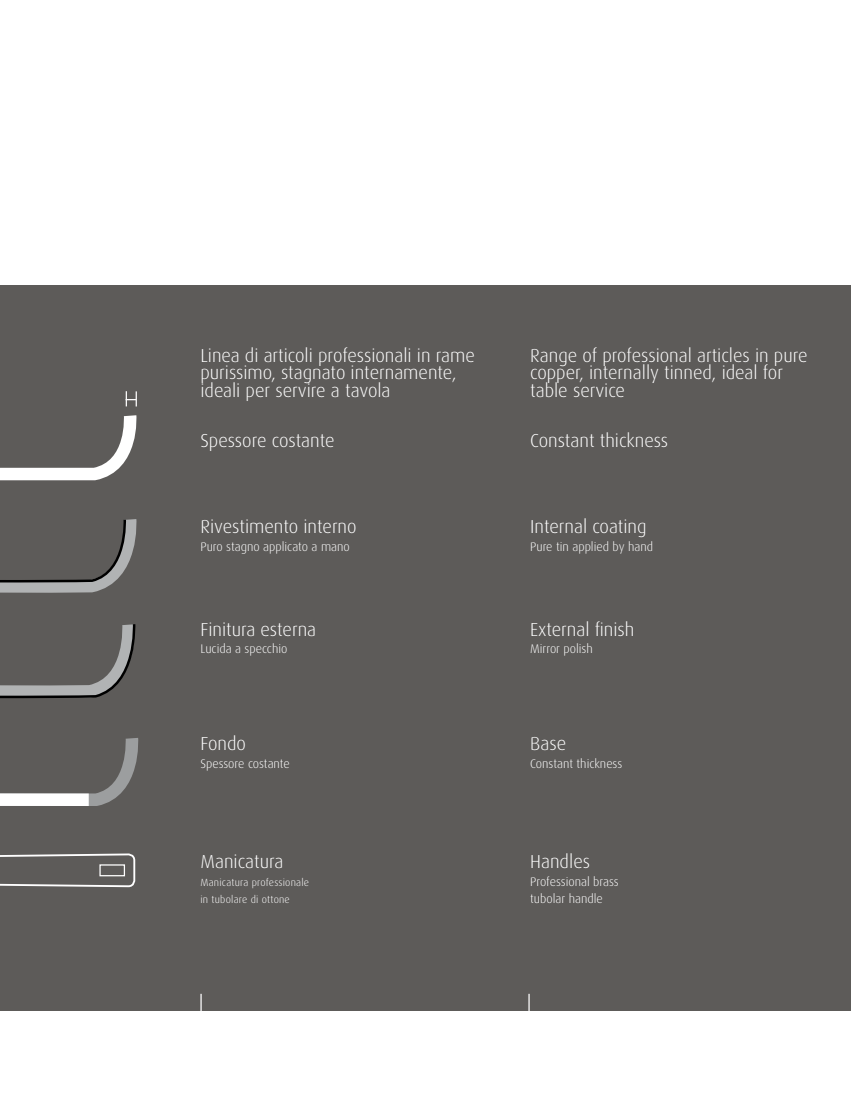
<style>
.page{position:relative;width:851px;height:1099px;background:#fff}
.page>*{position:absolute;margin:0;border:0;box-sizing:border-box;transform-origin:0 0}
.t1{font:300 18.75px/17.5px "Dax";color:#fff}
.t2{font:300 12.5px/17.5px "Dax";color:#fff}
.t3{font:300 10.38px/17.5px "Dax";letter-spacing:.02em;color:#fff}
</style>
<div class="page">
<div style="left:0;top:285px;width:850px;height:726px;background:#5d5b59"></div>
<hr style="left:200px;top:993px;width:2px;height:52px;background:#fff">
<hr style="left:528px;top:993px;width:1px;height:52px;background:#fff">
<svg style="left:0;top:853px;width:136px;height:33px"></svg>
<div style="left:99px;top:864px;width:26px;height:12px;border:1px solid #fff"></div>
<svg style="left:0;top:391px;width:137px;height:90px"></svg>
<svg style="left:0;top:738px;width:139px;height:68px"></svg>
<svg style="left:0;top:519px;width:137px;height:74px"></svg>
<svg style="left:0;top:624px;width:136px;height:75px"></svg>
<p class="t1" style="left:200px;top:347px;width:276px">Linea di articoli professionali in rame purissimo, stagnato internamente, ideali per servire a tavola</p>
<p class="t1" style="left:530px;top:347px;width:279px">Range of professional articles in pure copper, internally tinned, ideal for table service</p>
<p class="t1" style="left:200px;top:432px;width:136px">Spessore costante</p>
<p class="t1" style="left:530px;top:432px;width:140px">Constant thickness</p>
<p class="t1" style="left:200px;top:518px;width:158px">Rivestimento interno</p>
<p class="t2" style="left:200px;top:538px;width:151px">Puro stagno applicato a mano</p>
<p class="t1" style="left:530px;top:518px;width:118px">Internal coating</p>
<p class="t2" style="left:530px;top:538px;width:124px">Pure tin applied by hand</p>
<p class="t1" style="left:200px;top:620px;width:117px">Finitura esterna</p>
<p class="t2" style="left:200px;top:640px;width:88px">Lucida a specchio</p>
<p class="t1" style="left:530px;top:620px;width:106px">External finish</p>
<p class="t2" style="left:530px;top:640px;width:64px">Mirror polish</p>
<p class="t1" style="left:200px;top:735px;width:47px">Fondo</p>
<p class="t2" style="left:200px;top:754px;width:91px">Spessore costante</p>
<p class="t1" style="left:530px;top:735px;width:38px">Base</p>
<p class="t2" style="left:530px;top:754px;width:94px">Constant thickness</p>
<p class="t1" style="left:200px;top:853px;width:84px">Manicatura</p>
<p class="t3" style="left:200px;top:873px;width:110px">Manicatura professionale in tubolare di ottone</p>
<p class="t1" style="left:530px;top:853px;width:61px">Handles</p>
<p class="t2" style="left:530px;top:872px;width:90px">Professional brass tubolar handle</p>
</div>
